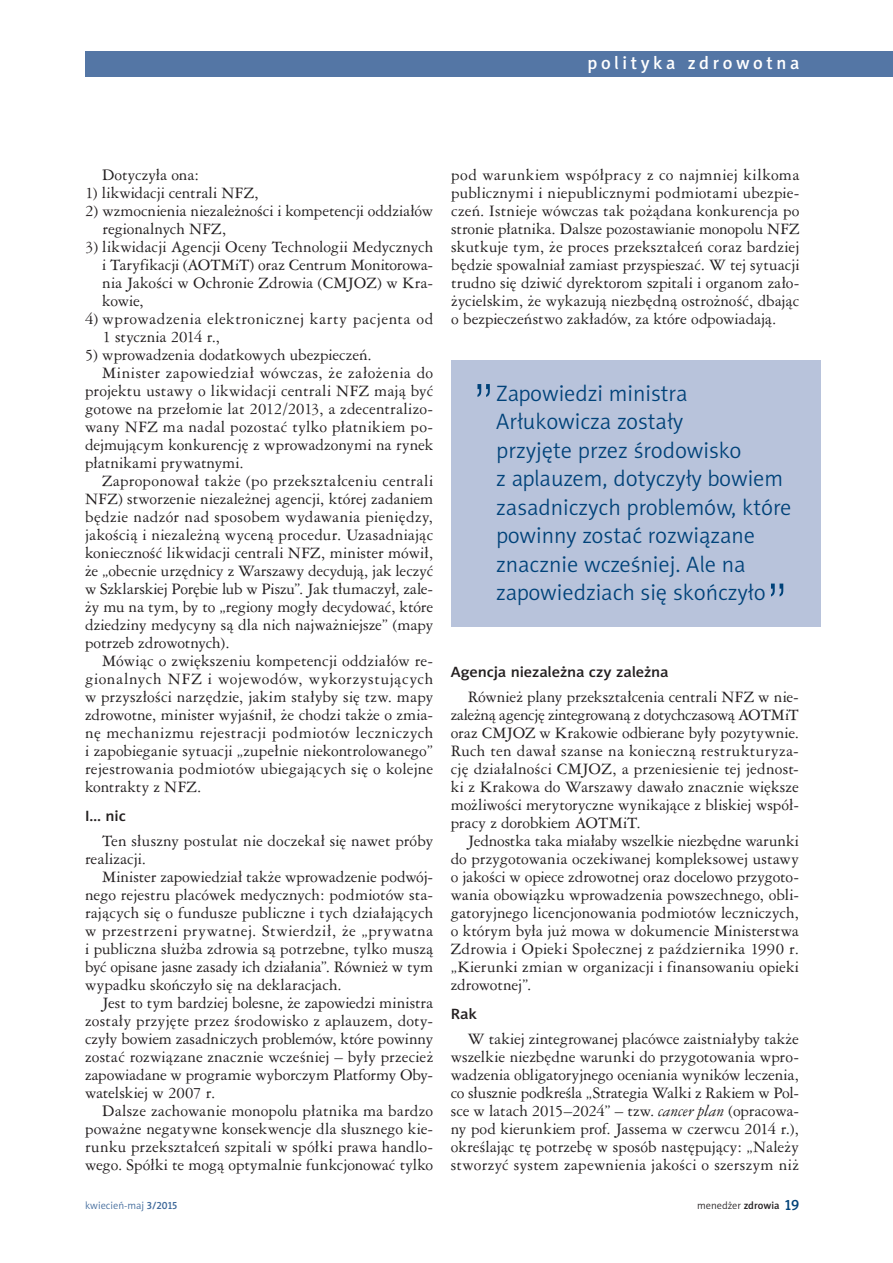
<style>
.page{position:relative;width:893px;height:1263px;background:#fff}
.page>*{position:absolute;margin:0;border:0;box-sizing:border-box;transform-origin:0 0}
.t1{font:52.5px "Swis 721 Lt PL";color:#004279}
.t2{font:22.5px/28.5px "Naomi Sans EFN Light";color:#004279}
.t3{font:18px "Naomi Sans EFN Medium";letter-spacing:.2em;color:#fff}
.t4{font:15px/18px "Ameri Garmnd PL";letter-spacing:.005em;color:#231f20;text-align:justify}
.t5{font:15px/18px "Ameri Garmnd PL";letter-spacing:.035em;color:#231f20}
.t6{font:15px "Ameri Garmnd PL";letter-spacing:.025em;color:#231f20}
.t7{font:15px "Ameri Garmnd PL";letter-spacing:.04em;color:#231f20}
.t8{font:15px "Naomi Sans EFN Medium";letter-spacing:-.01em;color:#231f20;scale:1.1 1}
.t9{font:10.5px "Naomi Sans EFN Light";color:#3d6799}
.t10{font:10.5px "Naomi Sans EFN Light";color:#231f20}
.s1{font-style:italic}
.s2{font-family:"Naomi Sans EFN Medium"}
.s3{font-family:"Naomi Sans EFN Medium";font-size:15px;color:#004279}
</style>
<div class="page">
<div style="left:85px;top:51px;width:808px;height:26px;background:#5476a5"></div>
<div style="left:451px;top:360px;width:370px;height:266px;background:#b8c3db"></div>
<p class="t3" style="left:587px;top:52px;width:213px">polityka zdrowotna</p>
<p class="t4" style="left:102px;top:165px;width:99px">Dotyczyła ona:</p>
<p class="t4" style="left:85px;top:183px;width:175px">1) likwidacji centrali NFZ,</p>
<p class="t4" style="left:102px;top:201px;width:332px;text-indent:-17px">2) wzmocnienia niezależności i kompetencji oddziałów regionalnych NFZ,</p>
<p class="t4" style="left:102px;top:237px;width:332px;text-indent:-17px">3) likwidacji Agencji Oceny Technologii Medycznych i Taryfikacji (AOTMiT) oraz Centrum Monitorowa&shy;nia Jakości w Ochronie Zdrowia (CMJOZ) w Kra&shy;kowie,</p>
<p class="t5" style="left:102px;top:309px;width:332px;text-indent:-17px">4) wprowadzenia elektronicznej karty pacjenta od<br>1 stycznia 2014 r.,</p>
<p class="t4" style="left:85px;top:345px;width:288px">5) wprowadzenia dodatkowych ubezpieczeń.</p>
<p class="t5" style="left:102px;top:363px;width:333px">Minister zapowiedział wówczas, że założenia do</p>
<p class="t4" style="left:85px;top:381px;width:350px">projektu ustawy o likwidacji centrali NFZ mają być</p>
<p class="t4" style="left:85px;top:399px;width:350px">gotowe na przełomie lat 2012/2013, a zdecentralizo-</p>
<p class="t6" style="left:85px;top:417px;width:350px">wany NFZ ma nadal pozostać tylko płatnikiem po-</p>
<p class="t4" style="left:85px;top:435px;width:350px">dejmującym konkurencję z wprowadzonymi na rynek</p>
<p class="t4" style="left:85px;top:453px;width:160px">płatnikami prywatnymi.</p>
<p class="t4" style="left:102px;top:471px;width:333px">Zaproponował także (po przekształceniu centrali</p>
<p class="t4" style="left:85px;top:489px;width:350px">NFZ) stworzenie niezależnej agencji, której zadaniem</p>
<p class="t6" style="left:85px;top:507px;width:350px">będzie nadzór nad sposobem wydawania pieniędzy,</p>
<p class="t4" style="left:85px;top:525px;width:350px">jakością i niezależną wyceną procedur. Uzasadniając</p>
<p class="t4" style="left:85px;top:543px;width:350px">konieczność likwidacji centrali NFZ, minister mówił,</p>
<p class="t4" style="left:85px;top:561px;width:350px">że „obecnie urzędnicy z Warszawy decydują, jak leczyć</p>
<p class="t4" style="left:85px;top:579px;width:350px">w Szklarskiej Porębie lub w Piszu”. Jak tłumaczył, zale-</p>
<p class="t4" style="left:85px;top:597px;width:350px">ży mu na tym, by to „regiony mogły decydować, które</p>
<p class="t4" style="left:85px;top:615px;width:350px">dziedziny medycyny są dla nich najważniejsze” (mapy</p>
<p class="t4" style="left:85px;top:633px;width:146px">potrzeb zdrowotnych).</p>
<p class="t4" style="left:102px;top:651px;width:333px">Mówiąc o zwiększeniu kompetencji oddziałów re-</p>
<p class="t7" style="left:85px;top:669px;width:350px">gionalnych NFZ i wojewodów, wykorzystujących</p>
<p class="t4" style="left:85px;top:687px;width:350px">w przyszłości narzędzie, jakim stałyby się tzw. mapy</p>
<p class="t4" style="left:85px;top:705px;width:350px">zdrowotne, minister wyjaśnił, że chodzi także o zmia-</p>
<p class="t5" style="left:85px;top:723px;width:350px">nę mechanizmu rejestracji podmiotów leczniczych</p>
<p class="t4" style="left:85px;top:741px;width:350px">i zapobieganie sytuacji „zupełnie niekontrolowanego”</p>
<p class="t4" style="left:85px;top:759px;width:350px">rejestrowania podmiotów ubiegających się o kolejne</p>
<p class="t4" style="left:85px;top:777px;width:118px">kontrakty z NFZ.</p>
<p class="t8" style="left:85px;top:807px;width:39px">I… nic</p>
<p class="t4" style="left:85px;top:831px;width:350px;text-indent:17px">Ten słuszny postulat nie doczekał się nawet próby realizacji.</p>
<p class="t4" style="left:85px;top:867px;width:350px;text-indent:17px">Minister zapowiedział także wprowadzenie podwój&shy;nego rejestru placówek medycznych: podmiotów sta&shy;rających się o fundusze publiczne i tych działających w przestrzeni prywatnej. Stwierdził, że „prywatna i publiczna służba zdrowia są potrzebne, tylko muszą być opisane jasne zasady ich działania”. Również w tym wypadku skończyło się na deklaracjach.</p>
<p class="t4" style="left:85px;top:993px;width:350px;text-indent:17px">Jest to tym bardziej bolesne, że zapowiedzi ministra zostały przyjęte przez środowisko z aplauzem, doty&shy;czyły bowiem zasadniczych problemów, które powinny zostać rozwiązane znacznie wcześniej – były przecież zapowiadane w programie wyborczym Platformy Oby&shy;watelskiej w 2007 r.</p>
<p class="t4" style="left:85px;top:1101px;width:350px;text-indent:17px">Dalsze zachowanie monopolu płatnika ma bardzo poważne negatywne konsekwencje dla słusznego kie&shy;runku przekształceń szpitali w spółki prawa handlo&shy;wego. Spółki te mogą optymalnie funkcjonować tylko</p>
<p class="t4" style="left:451px;top:165px;width:350px">pod warunkiem współpracy z co najmniej kilkoma publicznymi i niepublicznymi podmiotami ubezpie&shy;czeń. Istnieje wówczas tak pożądana konkurencja po stronie płatnika. Dalsze pozostawianie monopolu NFZ skutkuje tym, że proces przekształceń coraz bardziej będzie spowalniał zamiast przyspieszać. W tej sytuacji trudno się dziwić dyrektorom szpitali i organom zało&shy;życielskim, że wykazują niezbędną ostrożność, dbając o bezpieczeństwo zakładów, za które odpowiadają.</p>
<h1 class="t1" style="left:472px;top:370px;width:24px">”</h1>
<h2 class="t2" style="left:496px;top:379px;width:297px">Zapowiedzi ministra<br>Arłukowicza zostały<br>przyjęte przez środowisko<br>z aplauzem, dotyczyły bowiem zasadniczych problemów, które powinny zostać rozwiązane znacznie wcześniej. Ale na zapowiedziach się skończyło</h2>
<h1 class="t1" style="left:766px;top:570px;width:24px">”</h1>
<p class="t8" style="left:451px;top:663px;width:200px">Agencja niezależna czy zależna</p>
<p class="t4" style="left:451px;top:687px;width:350px;text-indent:17px">Również plany przekształcenia centrali NFZ w nie&shy;zależną agencję zintegrowaną z dotychczasową AOTMiT oraz CMJOZ w Krakowie odbierane były pozytywnie.<br>Ruch ten dawał szanse na konieczną restrukturyza&shy;cję działalności CMJOZ, a przeniesienie tej jednost&shy;ki z Krakowa do Warszawy dawało znacznie większe możliwości merytoryczne wynikające z bliskiej współ&shy;pracy z dorobkiem AOTMiT.</p>
<p class="t4" style="left:451px;top:831px;width:350px;text-indent:17px">Jednostka taka miałaby wszelkie niezbędne warunki do przygotowania oczekiwanej kompleksowej ustawy o jakości w opiece zdrowotnej oraz docelowo przygoto&shy;wania obowiązku wprowadzenia powszechnego, obli&shy;gatoryjnego licencjonowania podmiotów leczniczych, o którym była już mowa w dokumencie Ministerstwa Zdrowia i Opieki Społecznej z października 1990 r. „Kierunki zmian w organizacji i finansowaniu opieki zdrowotnej”.</p>
<p class="t8" style="left:451px;top:1005px;width:25px">Rak</p>
<p class="t4" style="left:451px;top:1029px;width:350px;text-indent:17px">W takiej zintegrowanej placówce zaistniałyby także wszelkie niezbędne warunki do przygotowania wpro&shy;wadzenia obligatoryjnego oceniania wyników leczenia, co słusznie podkreśla „Strategia Walki z Rakiem w Pol&shy;sce w latach 2015–2024” – tzw. <span class="s1">cancer plan</span> (opracowa&shy;ny pod kierunkiem prof. Jassema w czerwcu 2014 r.), określając tę potrzebę w sposób następujący: „Należy stworzyć system zapewnienia jakości o szerszym niż</p>
<p class="t9" style="left:85px;top:1199px;width:94px">kwiecień-maj <span class="s2">3/2015</span></p>
<p class="t10" style="left:697px;top:1199px;width:104px">menedżer <span class="s2">zdrowia</span> <span class="s3">19</span></p>
</div>
